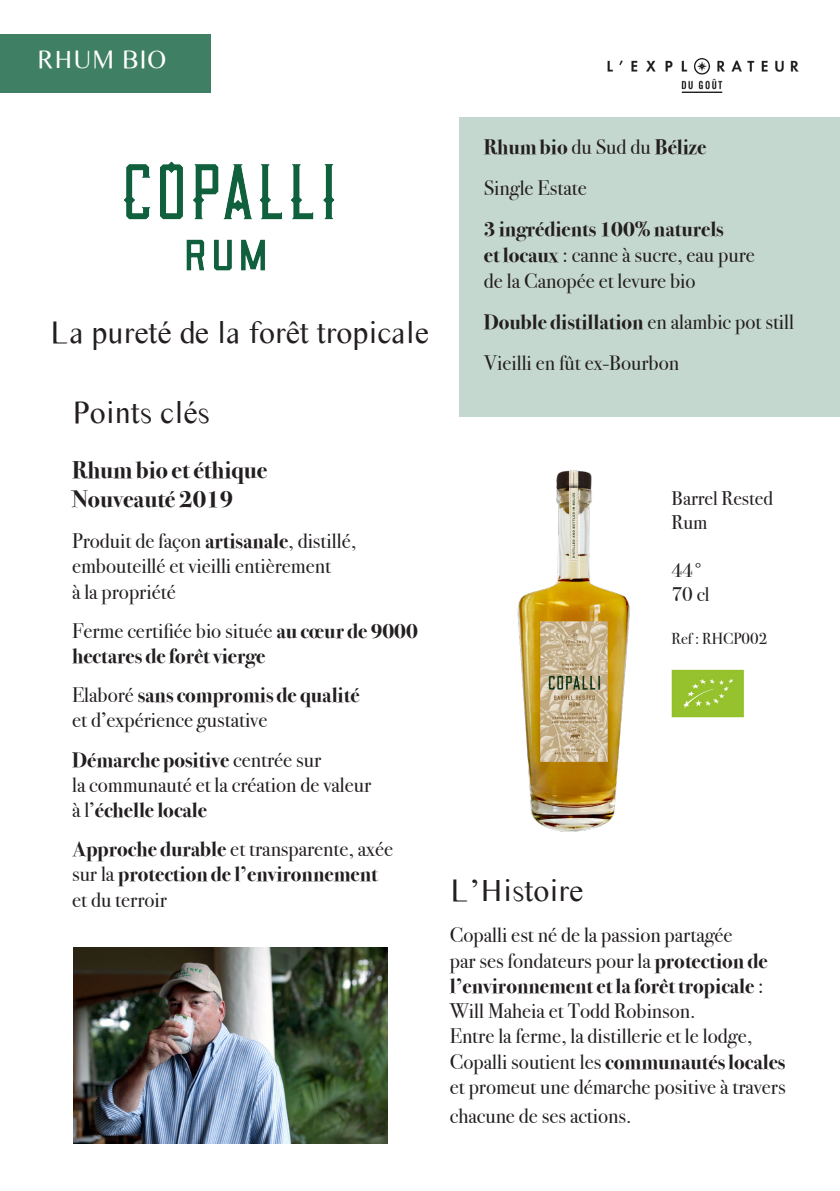
<style>
.page{position:relative;width:840px;height:1191px;background:#fff}
.page>*{position:absolute;margin:0;border:0;box-sizing:border-box;transform-origin:0 0}
.t1{font:32px "Times Sans Serif";color:#231f20}
.t2{font:26px "Times Sans Serif";color:#fff}
.t3{font:700 24px "Bodoni Svty Two ITCTT";color:#231f20}
.t4{font:21px/25.2px "Bodoni Svty Two ITCTT";color:#231f20}
.t5{font:700 21px/25.2px "Bodoni Svty Two ITCTT";color:#231f20}
.t6{font:20px/24px "Bodoni Svty Two ITCTT";color:#231f20}
.t7{font:16px "Bodoni Svty Two ITCTT";color:#231f20}
.s1{font-weight:700}
.s2{font-weight:400}
</style>
<div class="page">
<div style="left:459px;top:118px;width:380px;height:299px;background:#c5d8cf"></div>
<img style="left:607px;top:58px;width:191px;height:34px">
<div style="left:0;top:34px;width:210px;height:59px;background:#3f7f64"></div>
<img style="left:123px;top:161px;width:212px;height:110px">
<img style="left:517px;top:470px;width:113px;height:362px">
<img style="left:671px;top:669px;width:71px;height:48px">
<img style="left:73px;top:947px;width:314px;height:196px">
<p class="t2" style="left:37px;top:41px;width:131px">RHUM BIO</p>
<p class="t1" style="left:50px;top:310px;width:380px">La pureté de la forêt tropicale</p>
<p class="t1" style="left:72px;top:391px;width:139px">Points clés</p>
<p class="t3" style="left:72px;top:450px;width:197px">Rhum bio et éthique</p>
<p class="t3" style="left:72px;top:479px;width:162px">Nouveauté 2019</p>
<p class="t4" style="left:72px;top:526px;width:285px">Produit de façon <span class="s1">artisanale</span>, distillé,</p>
<p class="t4" style="left:72px;top:551px;width:260px">embouteillé et vieilli entièrement</p>
<p class="t4" style="left:72px;top:576px;width:105px">à la propriété</p>
<p class="t5" style="left:72px;top:616px;width:347px"><span class="s2">Ferme certifiée bio située</span> au cœur de 9000 hectares de forêt vierge</p>
<p class="t5" style="left:72px;top:680px;width:289px"><span class="s2">Elaboré</span> sans compromis de qualité</p>
<p class="t4" style="left:72px;top:705px;width:197px">et d’expérience gustative</p>
<p class="t5" style="left:72px;top:745px;width:250px">Démarche positive <span class="s2">centrée sur</span></p>
<p class="t4" style="left:72px;top:770px;width:300px">la communauté et la création de valeur</p>
<p class="t5" style="left:72px;top:795px;width:136px"><span class="s2">à l’</span>échelle locale</p>
<p class="t4" style="left:72px;top:834px;width:322px"><span class="s1">Approche durable</span> et transparente, axée</p>
<p class="t5" style="left:72px;top:860px;width:307px"><span class="s2">sur la</span> protection de l’environnement</p>
<p class="t4" style="left:72px;top:885px;width:96px">et du terroir</p>
<p class="t5" style="left:483px;top:133px;width:224px">Rhum bio <span class="s2">du Sud du</span> Bélize</p>
<p class="t4" style="left:483px;top:173px;width:104px">Single Estate</p>
<p class="t5" style="left:483px;top:215px;width:241px">3 ingrédients 100% naturels</p>
<p class="t4" style="left:483px;top:240px;width:272px"><span class="s1">et locaux</span> : canne à sucre, eau pure</p>
<p class="t4" style="left:483px;top:266px;width:213px">de la Canopée et levure bio</p>
<p class="t5" style="left:483px;top:307px;width:311px">Double distillation <span class="s2">en alambic pot still</span></p>
<p class="t4" style="left:483px;top:348px;width:197px">Vieilli en fût ex-Bourbon</p>
<p class="t6" style="left:671px;top:484px;width:103px">Barrel Rested<br>Rum</p>
<p class="t6" style="left:671px;top:556px;width:33px">44°</p>
<p class="t6" style="left:671px;top:580px;width:39px">70 cl</p>
<p class="t7" style="left:671px;top:626px;width:97px">Ref : RHCP002</p>
<p class="t1" style="left:449px;top:869px;width:135px">L’Histoire</p>
<p class="t4" style="left:449px;top:920px;width:284px">Copalli est né de la passion partagée</p>
<p class="t4" style="left:449px;top:945px;width:319px">par ses fondateurs pour la <span class="s1">protection de</span></p>
<p class="t5" style="left:449px;top:971px;width:315px">l’environnement et la forêt tropicale <span class="s2">:<br>Will Maheia et Todd Robinson.</span></p>
<p class="t4" style="left:449px;top:1021px;width:337px">Entre la ferme, la distillerie et le lodge,<br>Copalli soutient les <span class="s1">communautés locales </span>et promeut une démarche positive à travers</p>
<p class="t4" style="left:449px;top:1100px;width:183px">chacune de ses actions.</p>
</div>
